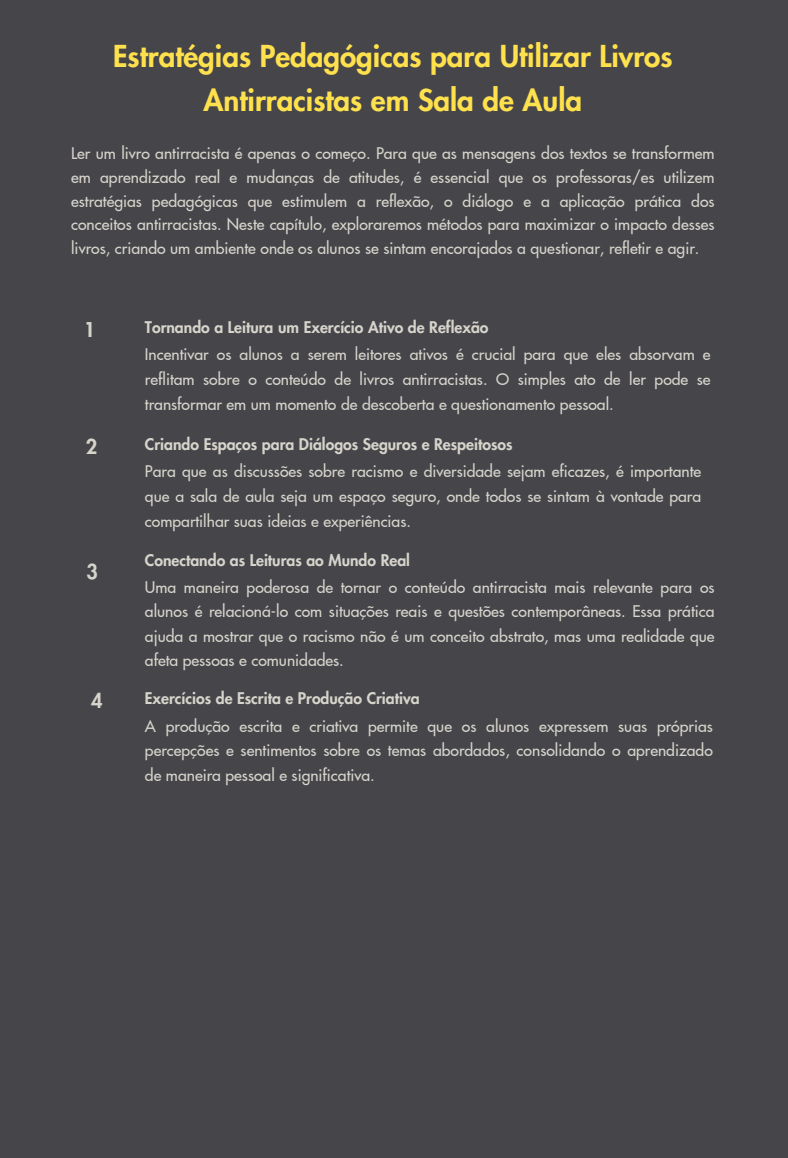
<style>
.page{position:relative;width:788px;height:1158px;background:#46464a}
.page>*{position:absolute;margin:0;border:0;box-sizing:border-box;transform-origin:0 0}
.t1{font:800 29.57px/43.9px "Futura LT Pro";color:#ffe14d;text-align:center}
.t2{font:800 19.95px "Futura LT Pro";color:#d7d4cc}
.t3{font:500 15.75px/24.9px "Futura LT Pro";color:#d7d4cc;text-align:justify}
.t4{font:800 15.75px "Futura LT Pro";color:#d7d4cc}
</style>
<div class="page">
<h1 class="t1" style="left:113px;top:36px;width:560px">Estratégias Pedagógicas para Utilizar Livros<br>Antirracistas em Sala de Aula</h1>
<p class="t3" style="left:71px;top:142px;width:645px;line-height:23.6px">Ler um livro antirracista é apenas o começo. Para que as mensagens dos textos se transformem em aprendizado real e mudanças de atitudes, é essencial que os professoras/es utilizem estratégias pedagógicas que estimulem a reflexão, o diálogo e a aplicação prática dos conceitos antirracistas. Neste capítulo, exploraremos métodos para maximizar o impacto desses livros, criando um ambiente onde os alunos se sintam encorajados a questionar, refletir e agir.</p>
<p class="t2" style="left:84px;top:320px;width:13px">1</p>
<p class="t4" style="left:145px;top:320px;width:345px">Tornando a Leitura um Exercício Ativo de Reflexão</p>
<p class="t3" style="left:145px;top:342px;width:567px">Incentivar os alunos a serem leitores ativos é crucial para que eles absorvam e reflitam sobre o conteúdo de livros antirracistas. O simples ato de ler pode se transformar em um momento de descoberta e questionamento pessoal.</p>
<p class="t2" style="left:86px;top:437px;width:13px">2</p>
<p class="t4" style="left:145px;top:436px;width:369px">Criando Espaços para Diálogos Seguros e Respeitosos</p>
<p class="t3" style="left:145px;top:459px;width:557px">Para que as discussões sobre racismo e diversidade sejam eficazes, é importante que a sala de aula seja um espaço seguro, onde todos se sintam à vontade para compartilhar suas ideias e experiências.</p>
<p class="t2" style="left:86px;top:562px;width:13px">3</p>
<p class="t4" style="left:145px;top:553px;width:266px">Conectando as Leituras ao Mundo Real</p>
<p class="t3" style="left:145px;top:576px;width:571px;line-height:24.3px">Uma maneira poderosa de tornar o conteúdo antirracista mais relevante para os alunos é relacioná-lo com situações reais e questões contemporâneas. Essa prática ajuda a mostrar que o racismo não é um conceito abstrato, mas uma realidade que afeta pessoas e comunidades.</p>
<p class="t2" style="left:91px;top:692px;width:13px">4</p>
<p class="t4" style="left:145px;top:691px;width:276px">Exercícios de Escrita e Produção Criativa</p>
<p class="t3" style="left:145px;top:714px;width:569px">A produção escrita e criativa permite que os alunos expressem suas próprias percepções e sentimentos sobre os temas abordados, consolidando o aprendizado de maneira pessoal e significativa.</p>
</div>
